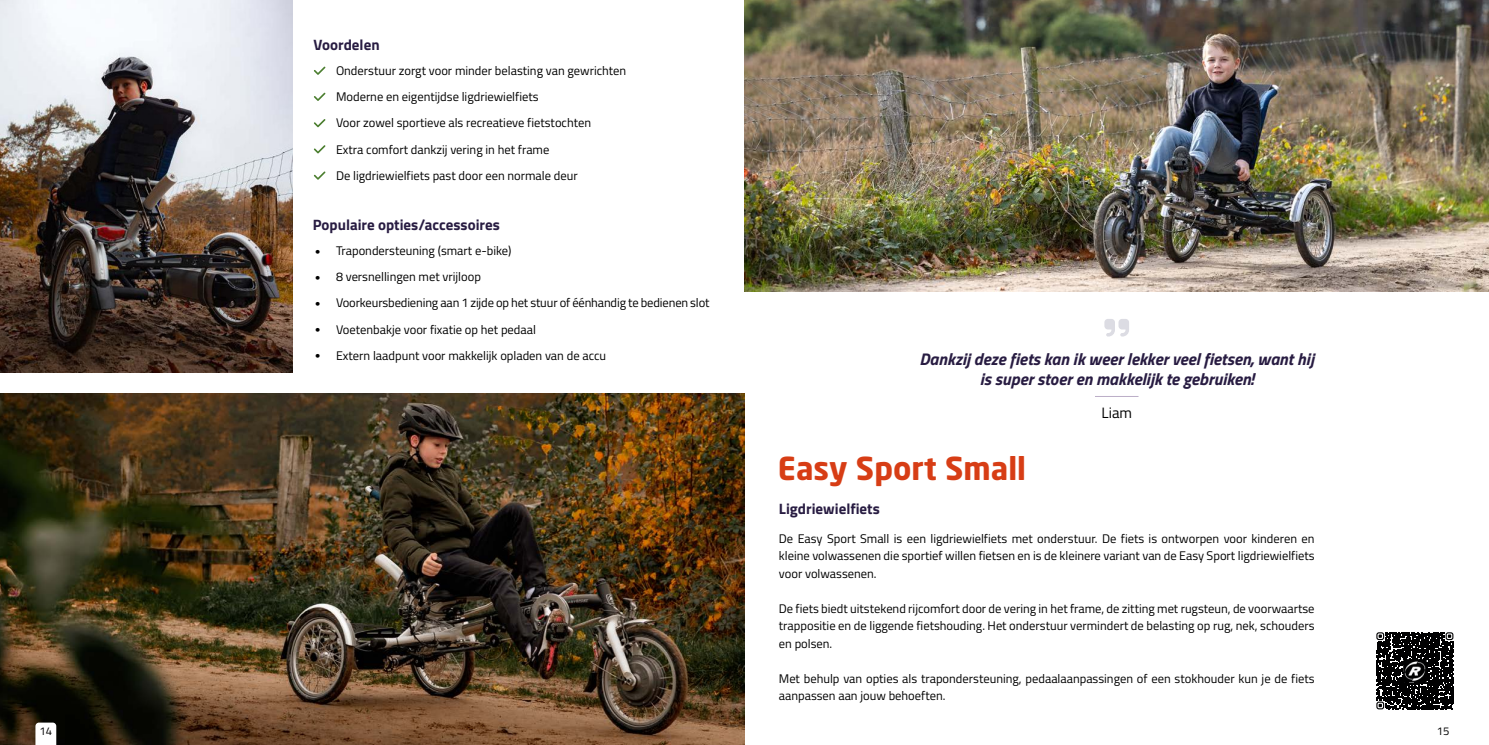
<style>
.page{position:relative;width:1489px;height:745px;background:#fff}
.page>*{position:absolute;margin:0;border:0;box-sizing:border-box;transform-origin:0 0}
.t1{font:700 31.25px "Neo Sans VR";color:#d73d15}
.t2{font:italic 700 16.88px/20px "Titillium Web";color:#281c42;text-align:center}
.t3{font:700 15px "Titillium Web";color:#281c42}
.t4{font:15px "Titillium Web";color:#000}
.t5{font:12.5px/26.2px "Titillium Web";color:#000}
.t6{font:11.25px "Titillium Web";color:#000}
</style>
<div class="page">
<img style="left:0;top:393px;width:744px;height:351px">
<svg style="left:35px;top:722px;width:21px;height:22px"></svg>
<img style="left:744px;top:0;width:744px;height:291px">
<img style="left:0;top:0;width:292px;height:372px">
<svg style="left:314px;top:67px;width:11px;height:8px"></svg>
<svg style="left:314px;top:93px;width:11px;height:8px"></svg>
<svg style="left:314px;top:119px;width:11px;height:8px"></svg>
<svg style="left:314px;top:145px;width:11px;height:8px"></svg>
<svg style="left:314px;top:171px;width:11px;height:9px"></svg>
<svg style="left:1104px;top:319px;width:24px;height:17px"></svg>
<hr style="left:1094px;top:396px;width:44px;height:1px;background:#bbaec7">
<svg style="left:1377px;top:633px;width:77px;height:77px"></svg>
<svg style="left:1376px;top:632px;width:77px;height:77px;background:#29292a"></svg>
<p class="t3" style="left:313px;top:34px;width:68px">Voordelen</p>
<p class="t5" style="left:336px;top:57px;width:292px">Onderstuur zorgt voor minder belasting van gewrichten Moderne en eigentijdse ligdriewielfiets<br>Voor zowel sportieve als recreatieve fietstochten<br>Extra comfort dankzij vering in het frame<br>De ligdriewielfiets past door een normale deur</p>
<p class="t3" style="left:313px;top:213px;width:189px">Populaire opties/accessoires</p>
<p class="t5" style="left:336px;top:236px;width:375px">Trapondersteuning (smart e-bike)<br>8 versnellingen met vrijloop<br>Voorkeursbediening aan 1 zijde op het stuur of éénhandig te bedienen slot Voetenbakje voor fixatie op het pedaal<br>Extern laadpunt voor makkelijk opladen van de accu</p>
<h2 class="t2" style="left:919px;top:348px;width:396px">Dankzij deze fiets kan ik weer lekker veel fietsen, want hij is super stoer en makkelijk te gebruiken!</h2>
<p class="t4" style="left:1101px;top:401px;width:32px">Liam</p>
<h1 class="t1" style="left:777px;top:454px;width:250px">Easy Sport Small</h1>
<p class="t3" style="left:778px;top:496px;width:102px">Ligdriewielfiets</p>
<p class="t5" style="left:778px;top:528px;width:537px;line-height:17.5px;text-align:justify">De Easy Sport Small is een ligdriewielfiets met onderstuur. De fiets is ontworpen voor kinderen en kleine volwassenen die sportief willen fietsen en is de kleinere variant van de Easy Sport ligdriewielfiets voor volwassenen.</p>
<p class="t5" style="left:778px;top:598px;width:537px;line-height:17.5px;text-align:justify">De fiets biedt uitstekend rijcomfort door de vering in het frame, de zitting met rugsteun, de voorwaartse trappositie en de liggende fietshouding. Het onderstuur vermindert de belasting op rug, nek, schouders en polsen.</p>
<p class="t5" style="left:778px;top:668px;width:537px;line-height:17.5px">Met behulp van opties als trapondersteuning, pedaalaanpassingen of een stokhouder kun je de fiets aanpassen aan jouw behoeften.</p>
<p class="t6" style="left:40px;top:722px;width:14px">14</p>
<p class="t6" style="left:1436px;top:722px;width:14px">15</p>
</div>
